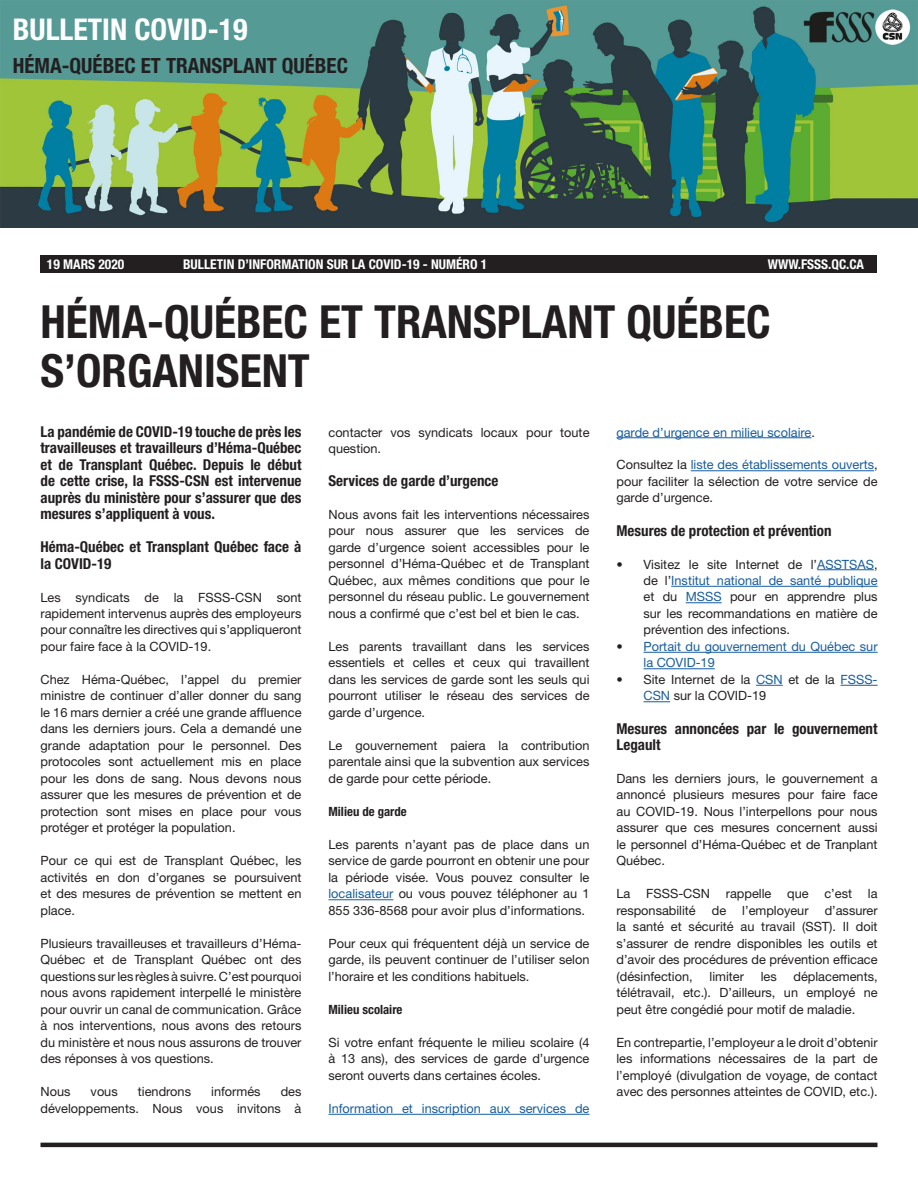
<style>
.page{position:relative;width:918px;height:1188px;background:#fff}
.page>*{position:absolute;margin:0;border:0;box-sizing:border-box;transform-origin:0 0}
.t1{font:700 condensed 45.75px/49.5px "Helvetica Neue LT Std";color:#231f20}
.t2{font:700 condensed 30px "Helvetica Neue LT Std";color:#fff}
.t3{font:700 condensed 21px "Helvetica Neue LT Std";color:#231f20}
.t4{font:700 condensed 15px/16.5px "Helvetica Neue LT Std";color:#231f20}
.t5{font:700 condensed 13.5px "Helvetica Neue LT Std";color:#fff}
.t6{font:12.75px/16.5px "Helvetica Neue LT Std";color:#231f20;text-align:justify}
.t7{font:12.75px/16.5px "Helvetica Neue LT Std";color:#175d9e}
.t8{font:700 condensed 12.75px "Helvetica Neue LT Std";color:#231f20}
.s1{color:#175d9e}
.s2{color:#231f20}
</style>
<div class="page">
<hr style="left:616px;top:437px;width:195px;height:1px;background:#175d9e">
<hr style="left:691px;top:470px;width:183px;height:1px;background:#175d9e">
<hr style="left:817px;top:569px;width:57px;height:1px;background:#175d9e">
<hr style="left:671px;top:586px;width:207px;height:1px;background:#175d9e">
<hr style="left:686px;top:602px;width:36px;height:1px;background:#175d9e">
<hr style="left:644px;top:652px;width:234px;height:1px;background:#175d9e">
<hr style="left:644px;top:668px;width:71px;height:1px;background:#175d9e">
<svg style="left:756px;top:685px;width:27px;height:1px"></svg>
<hr style="left:841px;top:685px;width:37px;height:1px;background:#175d9e">
<svg style="left:644px;top:701px;width:26px;height:1px"></svg>
<hr style="left:328px;top:899px;width:65px;height:1px;background:#175d9e">
<hr style="left:328px;top:1114px;width:262px;height:1px;background:#175d9e">
<hr style="left:40px;top:1143px;width:838px;height:4px;background:#231f20">
<div style="left:40px;top:255px;width:838px;height:18px;background:#231f20"></div>
<img style="left:0;top:0;width:918px;height:227px">
<h2 class="t2" style="left:13px;top:12px;width:236px">BULLETIN COVID-19</h2>
<h3 class="t3" style="left:13px;top:53px;width:337px">HÉMA-QUÉBEC ET TRANSPLANT QUÉBEC</h3>
<p class="t5" style="left:47px;top:256px;width:79px">19 MARS 2020</p>
<p class="t5" style="left:183px;top:256px;width:306px">BULLETIN D’INFORMATION SUR LA COVID-19 - NUMÉRO 1</p>
<p class="t5" style="left:768px;top:256px;width:98px">WWW.FSSS.QC.CA</p>
<h1 class="t1" style="left:40px;top:296px;width:732px">HÉMA-QUÉBEC ET TRANSPLANT QUÉBEC<br>S’ORGANISENT</h1>
<p class="t4" style="left:40px;top:423px;width:263px;text-align:justify">La pandémie de COVID-19 touche de près les travailleuses et travailleurs d’Héma-Québec et de Transplant Québec. Depuis le début de cette crise, la FSSS-CSN est intervenue auprès du ministère pour s’assurer que des mesures s’appliquent à vous.</p>
<p class="t4" style="left:40px;top:538px;width:263px">Héma-Québec et Transplant Québec face à la COVID-19</p>
<p class="t6" style="left:40px;top:589px;width:263px">Les syndicats de la FSSS-CSN sont rapidement intervenus auprès des employeurs pour connaître les directives qui s’appliqueront pour faire face à la COVID-19.</p>
<p class="t6" style="left:40px;top:671px;width:263px">Chez Héma-Québec, l’appel du premier ministre de continuer d’aller donner du sang le 16 mars dernier a créé une grande affluence dans les derniers jours. Cela a demandé une grande adaptation pour le personnel. Des protocoles sont actuellement mis en place pour les dons de sang. Nous devons nous assurer que les mesures de prévention et de protection sont mises en place pour vous protéger et protéger la population.</p>
<p class="t6" style="left:40px;top:853px;width:263px">Pour ce qui est de Transplant Québec, les activités en don d’organes se poursuivent et des mesures de prévention se mettent en place.</p>
<p class="t6" style="left:40px;top:935px;width:263px">Plusieurs travailleuses et travailleurs d’Héma-Québec et de Transplant Québec ont des questions sur les règles à suivre. C’est pourquoi nous avons rapidement interpellé le ministère pour ouvrir un canal de communication. Grâce à nos interventions, nous avons des retours du ministère et nous nous assurons de trouver des réponses à vos questions.</p>
<p class="t6" style="left:40px;top:1084px;width:31px">Nous</p>
<p class="t6" style="left:91px;top:1084px;width:29px">vous</p>
<p class="t6" style="left:138px;top:1084px;width:55px">tiendrons</p>
<p class="t6" style="left:211px;top:1084px;width:51px">informés</p>
<p class="t6" style="left:328px;top:424px;width:263px">contacter vos syndicats locaux pour toute question.</p>
<p class="t4" style="left:328px;top:472px;width:171px">Services de garde d’urgence</p>
<p class="t6" style="left:328px;top:506px;width:263px">Nous avons fait les interventions nécessaires pour nous assurer que les services de garde d’urgence soient accessibles pour le personnel d’Héma-Québec et de Transplant Québec, aux mêmes conditions que pour le personnel du réseau public. Le gouvernement nous a confirmé que c’est bel et bien le cas.</p>
<p class="t6" style="left:328px;top:638px;width:263px">Les parents travaillant dans les services essentiels et celles et ceux qui travaillent dans les services de garde sont les seuls qui pourront utiliser le réseau des services de garde d’urgence.</p>
<p class="t6" style="left:328px;top:737px;width:263px">Le gouvernement paiera la contribution parentale ainsi que la subvention aux services de garde pour cette période.</p>
<p class="t8" style="left:328px;top:804px;width:80px">Milieu de garde</p>
<p class="t6" style="left:328px;top:836px;width:263px">Les parents n’ayant pas de place dans un service de garde pourront en obtenir une pour la période visée. Vous pouvez consulter le <span class="s1">localisateur</span> ou vous pouvez téléphoner au 1<br>855 336-8568 pour avoir plus d’informations.</p>
<p class="t6" style="left:328px;top:935px;width:262px">Pour ceux qui fréquentent déjà un service de garde, ils peuvent continuer de l’utiliser selon l’horaire et les conditions habituels.</p>
<p class="t8" style="left:328px;top:1002px;width:76px">Milieu scolaire</p>
<p class="t6" style="left:328px;top:1034px;width:262px">Si votre enfant fréquente le milieu scolaire (4 à 13 ans), des services de garde d’urgence seront ouverts dans certaines écoles.</p>
<p class="t7" style="left:328px;top:1100px;width:262px">Information et inscription aux services de</p>
<p class="t7" style="left:616px;top:424px;width:200px">garde d’urgence en milieu scolaire<span class="s2">.</span></p>
<p class="t6" style="left:616px;top:457px;width:263px">Consultez la <span class="s1">liste des établissements ouverts</span>, pour faciliter la sélection de votre service de garde d’urgence.</p>
<p class="t4" style="left:616px;top:522px;width:217px">Mesures de protection et prévention</p>
<p class="t6" style="left:644px;top:556px;width:236px;text-indent:-27px">• Visitez le site Internet de l’<span class="s1">ASSTSAS</span>, de l’<span class="s1">Institut national de santé publique </span>et du <span class="s1">MSSS</span> pour en apprendre plus sur les recommandations en matière de prévention des infections.</p>
<p class="t7" style="left:644px;top:638px;width:236px;text-indent:-27px"><span class="s2">•</span> Portait du gouvernement du Québec sur la COVID-19</p>
<p class="t6" style="left:644px;top:671px;width:236px;text-indent:-27px">• Site Internet de la <span class="s1">CSN</span> et de la <span class="s1">FSSS-<br>CSN</span> sur la COVID-19</p>
<p class="t4" style="left:616px;top:720px;width:263px">Mesures annoncées par le gouvernement<br>Legault</p>
<p class="t6" style="left:616px;top:770px;width:263px">Dans les derniers jours, le gouvernement a annoncé plusieurs mesures pour faire face au COVID-19. Nous l’interpellons pour nous assurer que ces mesures concernent aussi le personnel d’Héma-Québec et de Tranplant Québec.</p>
<p class="t6" style="left:616px;top:886px;width:263px">La FSSS-CSN rappelle que c’est la responsabilité</p>
<p class="t6" style="left:616px;top:902px;width:263px;text-indent:208px">d’assurer la santé et sécurité au travail (SST). Il doit s’assurer de rendre disponibles les outils et d’avoir des procédures de prévention efficace (désinfection,</p>
<p class="t6" style="left:712px;top:902px;width:16px">de</p>
<p class="t6" style="left:742px;top:902px;width:68px">l’employeur</p>
<p class="t6" style="left:616px;top:968px;width:263px;text-indent:177px">déplacements, télétravail, etc.). D’ailleurs, un employé ne peut être congédié pour motif de maladie.</p>
<p class="t6" style="left:616px;top:1034px;width:263px">En contrepartie, l’employeur a le droit d’obtenir les informations nécessaires de la part de l’employé (divulgation de voyage, de contact avec des personnes atteintes de COVID, etc.).</p>
<p class="t6" style="left:710px;top:968px;width:36px">limiter</p>
<p class="t6" style="left:761px;top:968px;width:18px">les</p>
<p class="t6" style="left:40px;top:1084px;width:263px;text-align:right">des<br>développements. Nous vous invitons à</p>
</div>
